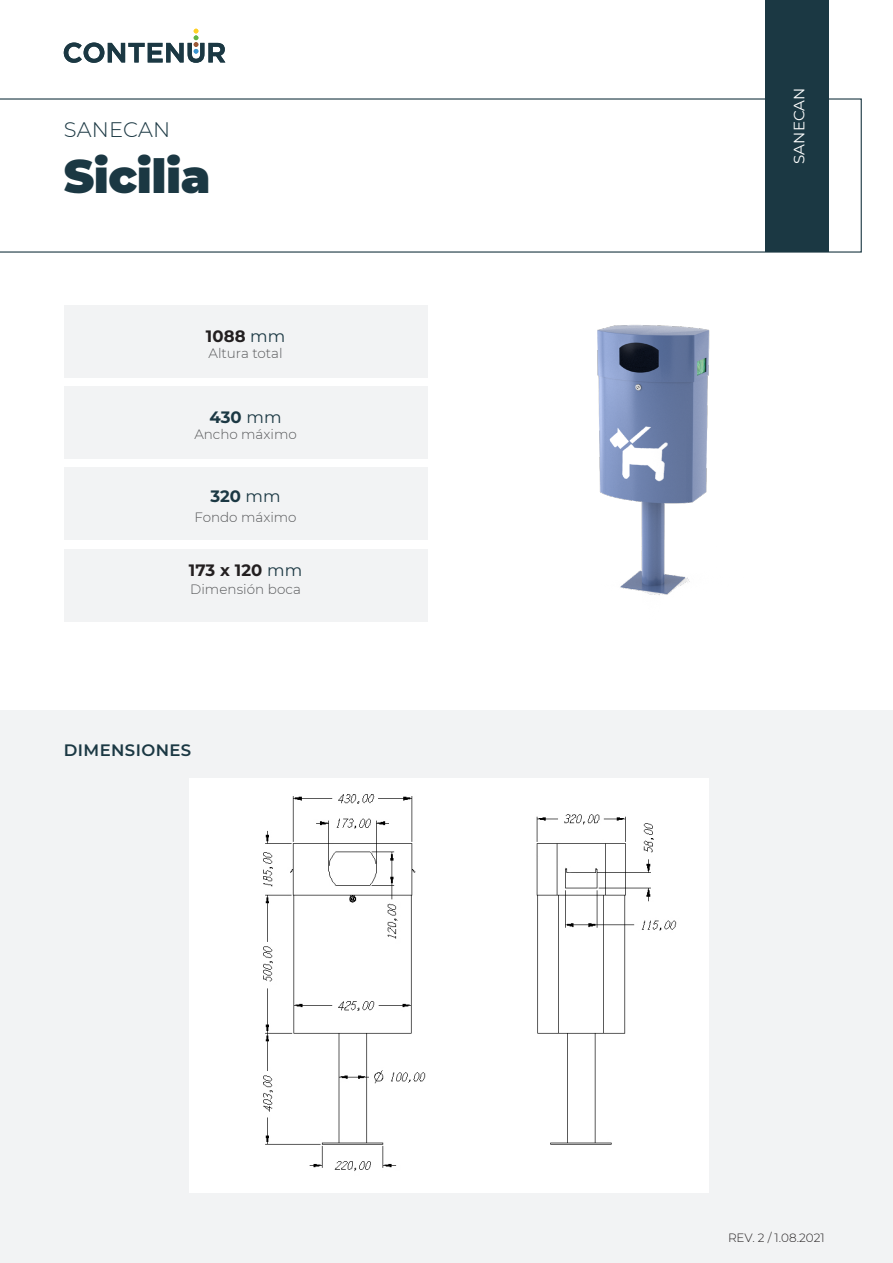
<style>
.page{position:relative;width:893px;height:1263px;background:#fff}
.page>*{position:absolute;margin:0;border:0;box-sizing:border-box;transform-origin:0 0}
.t1{font:900 46.5px "Montserrat";letter-spacing:-.01em;color:#1b3843}
.t2{font:300 21px "Montserrat";letter-spacing:.01em;color:#1b3843}
._02_TEX_GENERAL{font:700 16.5px "Montserrat";letter-spacing:.005em;color:#231f20}
._03_Subtitulares{font:600 16.5px "Montserrat";letter-spacing:.025em;color:#1b3843}
._02_TEX_GENERAL-2{font:700 16.5px "Montserrat";letter-spacing:-.005em;color:#1b3843}
.t3{font:15px "Montserrat";letter-spacing:.01em;color:#fff}
._02_TEX_GENERAL-3{font:300 13.5px "Montserrat";color:#57585a}
.t4{font:300 12px "Montserrat";color:#231f20}
.s1{font-weight:400;color:#1b3843}
.s2{font-weight:400}
</style>
<div class="page">
<svg style="left:0;top:98px;width:862px;height:155px"></svg>
<div style="left:765px;top:0;width:64px;height:252px;background:#1b3843"></div>
<div style="left:0;top:711px;width:893px;height:552px;background:#f2f3f4"></div>
<img style="left:597px;top:325px;width:113px;height:270px">
<div style="left:64px;top:468px;width:363px;height:72px;background:#f2f3f4"></div>
<div style="left:64px;top:306px;width:363px;height:72px;background:#f2f3f4"></div>
<div style="left:64px;top:387px;width:363px;height:72px;background:#f2f3f4"></div>
<div style="left:64px;top:549px;width:363px;height:72px;background:#f2f3f4"></div>
<svg style="left:64px;top:29px;width:161px;height:34px"></svg>
<div style="left:190px;top:778px;width:519px;height:414px;background:#fff"></div>
<h2 class="t2" style="left:64px;top:116px;width:108px">SANECAN</h2>
<h1 class="t1" style="left:64px;top:141px;width:148px">Sicilia</h1>
<p class="_02_TEX_GENERAL" style="left:206px;top:324px;width:81px">1088 <span class="s1">mm</span></p>
<p class="_02_TEX_GENERAL-3" style="left:208px;top:344px;width:76px">Altura total</p>
<p class="_02_TEX_GENERAL-2" style="left:210px;top:405px;width:73px">430 <span class="s2">mm</span></p>
<p class="_02_TEX_GENERAL-3" style="left:194px;top:425px;width:104px">Ancho máximo</p>
<p class="_02_TEX_GENERAL-2" style="left:211px;top:484px;width:71px">320 <span class="s2">mm</span></p>
<p class="_02_TEX_GENERAL-3" style="left:194px;top:508px;width:104px">Fondo máximo</p>
<p class="_02_TEX_GENERAL" style="left:189px;top:558px;width:115px">173 x 120 <span class="s1">mm</span></p>
<p class="_02_TEX_GENERAL-3" style="left:190px;top:580px;width:112px">Dimensión boca</p>
<p class="_03_Subtitulares" style="left:64px;top:738px;width:129px">DIMENSIONES</p>
<p class="t3" style="left:789px;top:164px;width:78px;rotate:-90deg">SANECAN</p>
<p class="t4" style="left:728px;top:1230px;width:98px">REV. 2 / 1.08.2021</p>
</div>
